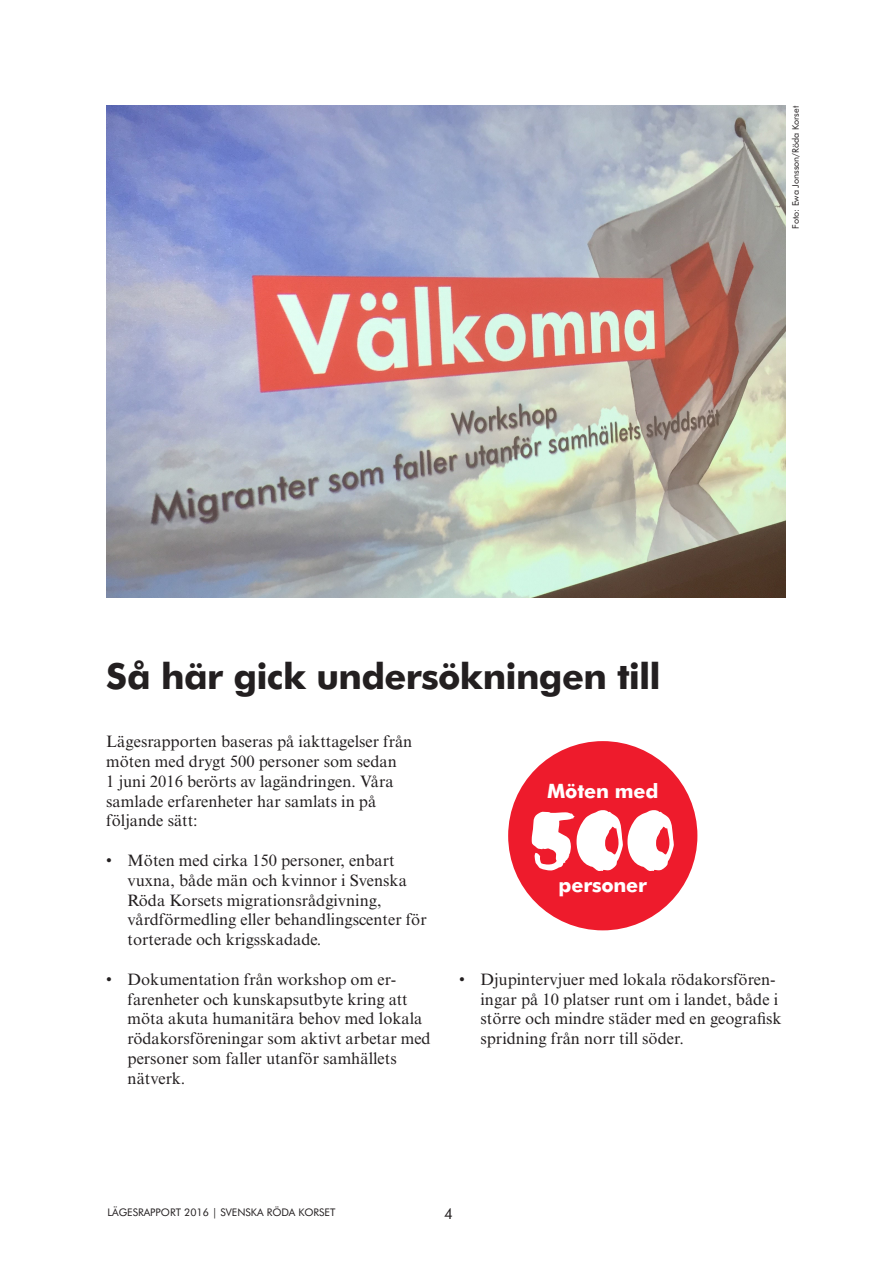
<style>
.page{position:relative;width:893px;height:1263px;background:#fff}
.page>*{position:absolute;margin:0;border:0;box-sizing:border-box;transform-origin:0 0}
.t1{font:77.55px "Meet Me In Brooklyn";color:#fff}
.Rubrik{font:700 36px "Futura BT";letter-spacing:-.02em;color:#231f20}
.t2{font:700 19.8px "Futura BT";letter-spacing:-.01em;color:#fff}
.Brödtext_vid_kluns{font:16.5px/19.8px "Times NRMT";color:#231f20}
.Brödtext_utan_indrag{font:16.5px/19.8px "Times NRMT";color:#231f20}
.t3{font:15px "Futura BT";color:#231f20}
.t4{font:10.5px "Futura BT";color:#231f20}
.Foto{font:9px "Futura BT";color:#231f20}
</style>
<div class="page">
<img style="left:106px;top:106px;width:680px;height:491px">
<div style="left:508px;top:741px;width:189px;height:189px;background:#ee1b2c;border-radius:50%"></div>
<p class="Foto" style="left:790px;top:229px;width:124px;rotate:-90deg">Foto: Ewa Jonsson/Röda Korset</p>
<p class="Rubrik" style="left:106px;top:654px;width:556px">Så här gick undersökningen till</p>
<p class="Brödtext_utan_indrag" style="left:106px;top:732px;width:308px">Lägesrapporten baseras på iakttagelser från möten med drygt 500 personer som sedan<br>1 juni 2016 berörts av lagändringen. Våra samlade erfarenheter har samlats in på följande sätt:</p>
<p class="Brödtext_vid_kluns" style="left:128px;top:850px;width:301px;text-indent:-21px">• Möten med cirka 150 personer, enbart vuxna, både män och kvinnor i Svenska Röda Korsets migrationsrådgivning, vårdförmedling eller behandlingscenter för torterade och krigsskadade.</p>
<p class="Brödtext_vid_kluns" style="left:128px;top:969px;width:305px;text-indent:-21px">• Dokumentation från workshop om er&shy;farenheter och kunskapsutbyte kring att möta akuta humanitära behov med lokala rödakorsföreningar som aktivt arbetar med personer som faller utanför samhällets nätverk.</p>
<p class="Brödtext_vid_kluns" style="left:480px;top:969px;width:303px;text-indent:-21px">• Djupintervjuer med lokala rödakorsfören&shy;ingar på 10 platser runt om i landet, både i större och mindre städer med en geografisk spridning från norr till söder.</p>
<p class="t2" style="left:547px;top:779px;width:113px">Möten med</p>
<p class="t1" style="left:529px;top:785px;width:149px">500</p>
<p class="t2" style="left:559px;top:873px;width:90px">personer</p>
<p class="t4" style="left:107px;top:1205px;width:229px">LÄGESRAPPORT 2016 | SVENSKA RÖDA KORSET</p>
<p class="t3" style="left:444px;top:1205px;width:10px">4</p>
</div>
